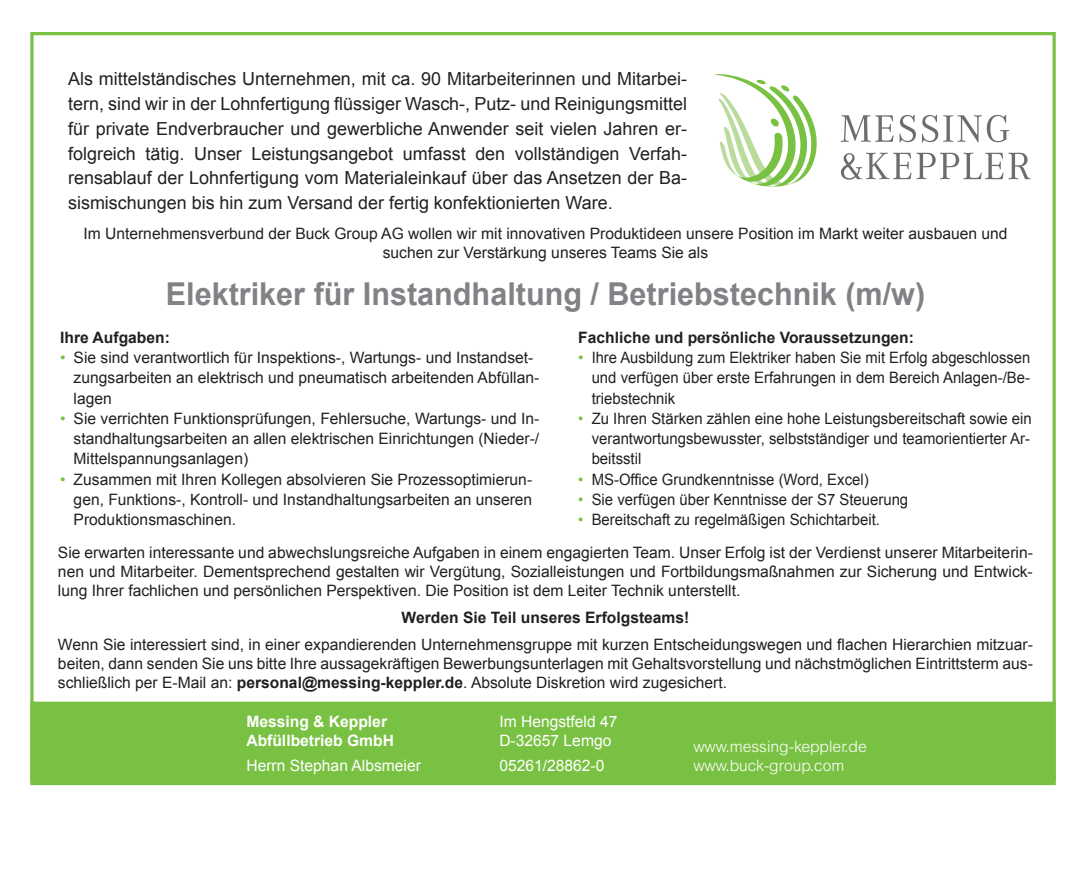
<style>
.page{position:relative;width:1085px;height:889px;background:#fff}
.page>*{position:absolute;margin:0;border:0;box-sizing:border-box;transform-origin:0 0}
.t1{font:700 31.5px "Arial";color:#808285}
.t2{font:18px/24.8px "Arial";color:#231f20;text-align:justify}
.t3{font:15.75px/20.2px "Arial";color:#231f20;text-align:justify}
.t4{font:15.75px/20.2px "Arial";color:#231f20;text-align:justify;scale:.95 1}
.t5{font:15.75px/20.2px "Arial";color:#231f20;text-align:justify;scale:.94 1}
.t6{font:700 15.75px "Arial";color:#231f20}
.t7{font:15.75px/18.9px "Arial";color:#fff}
.t8{font:300 15.75px/18.9px "Arial";color:#fff}
.t9{font:700 15.75px/18.9px "Arial";color:#fff}
.s1{color:#79c142}
.s2{font-weight:700}
</style>
<div class="page">
<div style="left:30px;top:701px;width:1025px;height:84px;background:#79c142;border:3px solid #79c142"></div>
<svg style="left:840px;top:115px;width:53px;height:27px"></svg>
<svg style="left:899px;top:115px;width:16px;height:27px"></svg>
<svg style="left:921px;top:115px;width:88px;height:27px"></svg>
<svg style="left:840px;top:153px;width:190px;height:27px"></svg>
<svg style="left:715px;top:74px;width:102px;height:113px"></svg>
<p class="t2" style="left:68px;top:67px;width:620px">Als mittelständisches Unternehmen, mit ca. 90 Mitarbeiterinnen und Mitarbei&shy;tern, sind wir in der Lohnfertigung flüssiger Wasch-, Putz- und Reinigungsmittel für private Endverbraucher und gewerbliche Anwender seit vielen Jahren er&shy;folgreich tätig. Unser Leistungsangebot umfasst den vollständigen Verfah&shy;rensablauf der Lohnfertigung vom Materialeinkauf über das Ansetzen der Ba&shy;sismischungen bis hin zum Versand der fertig konfektionierten Ware.</p>
<p class="t3" style="left:83px;top:224px;width:925px;line-height:18.9px;text-align:center">Im Unternehmensverbund der Buck Group AG wollen wir mit innovativen Produktideen unsere Position im Markt weiter ausbauen und suchen zur Verstärkung unseres Teams Sie als</p>
<h1 class="t1" style="left:166px;top:273px;width:760px">Elektriker für Instandhaltung / Betriebstechnik (m/w)</h1>
<p class="t6" style="left:60px;top:327px;width:111px">Ihre Aufgaben:</p>
<p class="t3" style="left:74px;top:348px;width:467px;text-align:left;text-indent:-13px"><span class="s1">•</span> Sie sind verantwortlich für Inspektions-, Wartungs- und Instandset&shy;zungsarbeiten an elektrisch und pneumatisch arbeitenden Abfüllan&shy;lagen</p>
<p class="t3" style="left:74px;top:408px;width:467px;text-indent:-13px"><span class="s1">•</span> Sie verrichten Funktionsprüfungen, Fehlersuche, Wartungs- und In&shy;standhaltungsarbeiten an allen elektrischen Einrichtungen (Nieder-/ Mittelspannungsanlagen)</p>
<p class="t3" style="left:74px;top:469px;width:460px;text-indent:-13px"><span class="s1">•</span> Zusammen mit Ihren Kollegen absolvieren Sie Prozessoptimierun&shy;gen, Funktions-, Kontroll- und Instandhaltungsarbeiten an unseren Produktionsmaschinen.</p>
<p class="t6" style="left:578px;top:327px;width:337px">Fachliche und persönliche Voraussetzungen:</p>
<p class="t5" style="left:591px;top:348px;width:468px;text-indent:-13px"><span class="s1">•</span> Ihre Ausbildung zum Elektriker haben Sie mit Erfolg abgeschlossen und verfügen über erste Erfahrungen in dem Bereich Anlagen-/Be&shy;triebstechnik</p>
<p class="t4" style="left:591px;top:408px;width:464px;text-indent:-13px"><span class="s1">•</span> Zu Ihren Stärken zählen eine hohe Leistungsbereitschaft sowie ein verantwortungsbewusster, selbstständiger und teamorientierter Ar&shy;beitsstil</p>
<p class="t4" style="left:578px;top:469px;width:307px"><span class="s1">•</span> MS-Office Grundkenntnisse (Word, Excel)</p>
<p class="t4" style="left:578px;top:489px;width:349px"><span class="s1">•</span> Sie verfügen über Kenntnisse der S7 Steuerung</p>
<p class="t4" style="left:578px;top:510px;width:319px"><span class="s1">•</span> Bereitschaft zu regelmäßigen Schichtarbeit.</p>
<p class="t3" style="left:58px;top:543px;width:976px;line-height:18.9px">Sie erwarten interessante und abwechslungsreiche Aufgaben in einem engagierten Team. Unser Erfolg ist der Verdienst unserer Mitarbeiterin&shy;nen und Mitarbeiter. Dementsprechend gestalten wir Vergütung, Sozialleistungen und Fortbildungsmaßnahmen zur Sicherung und Entwick&shy;lung Ihrer fachlichen und persönlichen Perspektiven. Die Position ist dem Leiter Technik unterstellt.</p>
<p class="t6" style="left:401px;top:607px;width:289px">Werden Sie Teil unseres Erfolgsteams!</p>
<p class="t3" style="left:58px;top:635px;width:976px;line-height:18.9px">Wenn Sie interessiert sind, in einer expandierenden Unternehmensgruppe mit kurzen Entscheidungswegen und flachen Hierarchien mitzuar&shy;beiten, dann senden Sie uns bitte Ihre aussagekräftigen Bewerbungsunterlagen mit Gehaltsvorstellung und nächstmöglichen Eintrittsterm aus&shy;schließlich per E-Mail an: <span class="s2">personal@messing-keppler.de</span>. Absolute Diskretion wird zugesichert.</p>
<p class="t9" style="left:246px;top:713px;width:149px">Messing &amp; Keppler<br>Abfüllbetrieb GmbH</p>
<p class="t7" style="left:246px;top:756px;width:176px">Herrn Stephan Albsmeier</p>
<p class="t7" style="left:499px;top:712px;width:120px">Im Hengstfeld 47<br>D-32657 Lemgo</p>
<p class="t7" style="left:499px;top:756px;width:107px">05261/28862-0</p>
<p class="t8" style="left:693px;top:737px;width:175px">www.messing-keppler.de www.buck-group.com</p>
</div>
